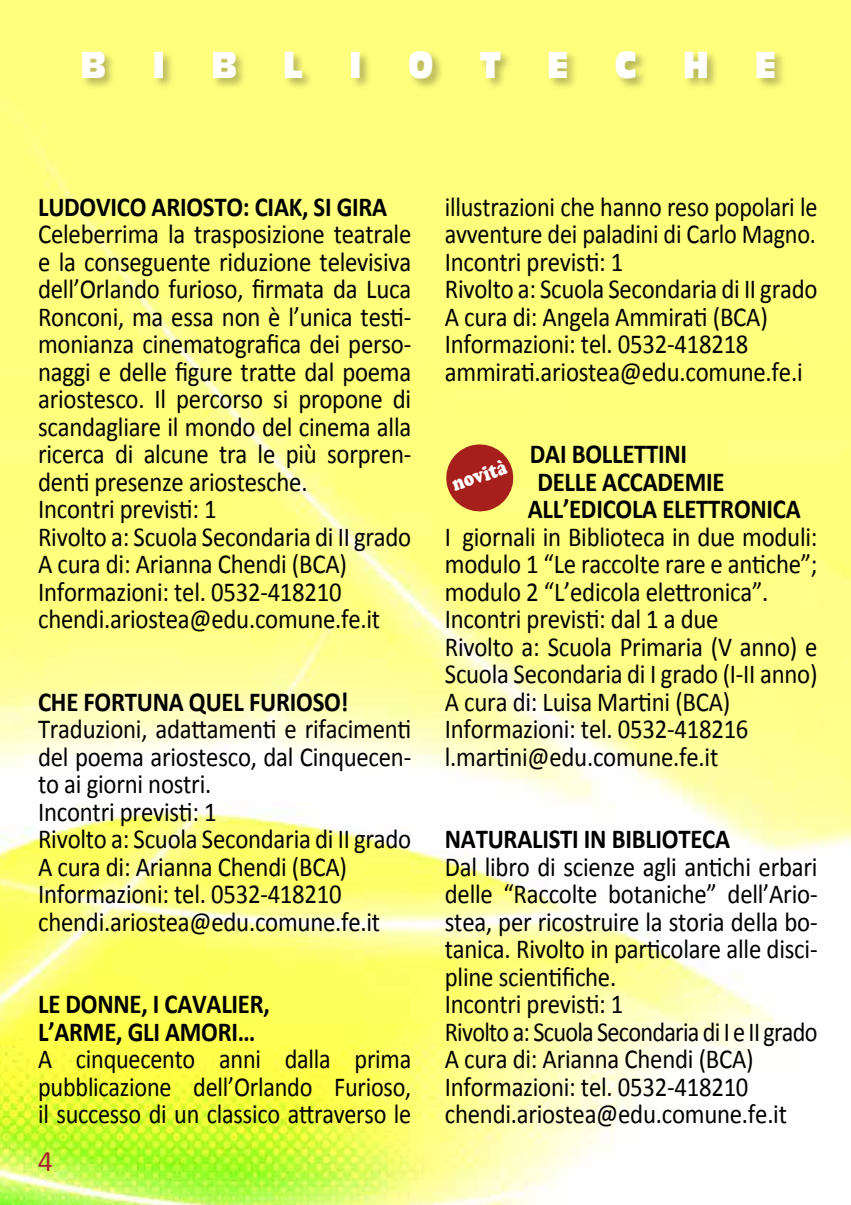
<style>
.page{position:relative;width:851px;height:1205px;background:#fff}
.page>*{position:absolute;margin:0;border:0;box-sizing:border-box;transform-origin:0 0}
.t1{font:36.5px "Antique Olive Compact";color:#fff;scale:.85 1}
.t2{font:30px "Calibri";color:#a4272b}
.t3{font:27.5px/27.5px "Calibri";letter-spacing:-.01em;color:#000;scale:.9 1}
.t4{font:27.5px/27.5px "Calibri";letter-spacing:-.01em;color:#000;text-align:justify;scale:.88 1}
.t5{font:700 27.5px/27.5px "Calibri";letter-spacing:-.01em;color:#000;scale:.9 1}
.t6{font:20.5px "Cooper Black Std";color:#fff;scale:.79 1}
</style>
<div class="page">
<img style="left:0;top:0;width:850px;height:1205px">
<div style="left:80px;top:49px;width:706px;height:42px;background:#000;opacity:.3"></div>
<svg style="left:442px;top:440px;width:75px;height:75px"></svg>
<h1 class="t1" style="left:80px;top:43px;width:102px">B I</h1>
<h1 class="t1" style="left:211px;top:43px;width:32px">B</h1>
<h1 class="t1" style="left:283px;top:43px;width:178px">LIO</h1>
<h1 class="t1" style="left:479px;top:43px;width:27px">T</h1>
<h1 class="t1" style="left:547px;top:43px;width:27px">E</h1>
<h1 class="t1" style="left:615px;top:43px;width:27px">C</h1>
<h1 class="t1" style="left:683px;top:43px;width:32px">H</h1>
<h1 class="t1" style="left:754px;top:43px;width:27px">E</h1>
<p class="t5" style="left:38px;top:193px;width:389px">LUDOVICO ARIOSTO: CIAK, SI GIRA</p>
<p class="t3" style="left:38px;top:220px;width:416px">Celeberrima la trasposizione teatrale e la conseguente riduzione televisiva dell’Orlando furioso, firmata da Luca Ronconi, ma essa non è l’unica testi&shy;monianza cinematografica dei perso&shy;naggi e delle figure tratte dal poema ariostesco. Il percorso si propone di scandagliare il mondo del cinema alla ricerca di alcune tra le più sorpren&shy;denti presenze ariostesche.<br>Incontri previsti: 1<br>Rivolto a: Scuola Secondaria di II grado A cura di: Arianna Chendi (BCA)<br>Informazioni: tel. 0532-418210 chendi.ariostea@edu.comune.fe.it</p>
<p class="t5" style="left:38px;top:688px;width:346px">CHE FORTUNA QUEL FURIOSO!</p>
<p class="t3" style="left:38px;top:715px;width:416px">Traduzioni, adattamenti e rifacimenti del poema ariostesco, dal Cinquecen&shy;to ai giorni nostri.<br>Incontri previsti: 1<br>Rivolto a: Scuola Secondaria di II grado<br>A cura di: Arianna Chendi (BCA)<br>Informazioni: tel. 0532-418210 chendi.ariostea@edu.comune.fe.it</p>
<p class="t5" style="left:38px;top:990px;width:259px">LE DONNE, I CAVALIER,<br>L’ARME, GLI AMORI…</p>
<p class="t4" style="left:38px;top:1045px;width:425px">A cinquecento anni dalla prima pubblicazione dell’Orlando Furioso, il successo di un classico attraverso le</p>
<p class="t2" style="left:38px;top:1142px;width:17px">4</p>
<p class="t4" style="left:445px;top:193px;width:425px;text-align:left">illustrazioni che hanno reso popolari le avventure dei paladini di Carlo Magno.<br>Incontri previsti: 1<br>Rivolto a: Scuola Secondaria di II grado A cura di: Angela Ammirati (BCA)<br>Informazioni: tel. 0532-418218 ammirati.ariostea@edu.comune.fe.i</p>
<p class="t5" style="left:530px;top:440px;width:176px">DAI BOLLETTINI</p>
<p class="t5" style="left:537px;top:468px;width:209px">DELLE ACCADEMIE</p>
<p class="t5" style="left:527px;top:495px;width:305px">ALL’EDICOLA ELETTRONICA</p>
<p class="t3" style="left:445px;top:523px;width:415px">I giornali in Biblioteca in due moduli: modulo 1 “Le raccolte rare e antiche”; modulo 2 “L’edicola elettronica”.<br>Incontri previsti: dal 1 a due<br>Rivolto a: Scuola Primaria (V anno) e Scuola Secondaria di I grado (I-II anno)<br>A cura di: Luisa Martini (BCA)<br>Informazioni: tel. 0532-418216 l.martini@edu.comune.fe.it</p>
<p class="t6" style="left:449px;top:472px;width:72px;rotate:-18deg">novità</p>
<p class="t5" style="left:445px;top:825px;width:318px">NATURALISTI IN BIBLIOTECA</p>
<p class="t3" style="left:445px;top:853px;width:415px">Dal libro di scienze agli antichi erbari delle “Raccolte botaniche” dell’Ario&shy;stea, per ricostruire la storia della bo&shy;tanica. Rivolto in particolare alle disci&shy;pline scientifiche.<br>Incontri previsti: 1<br>Rivolto a: Scuola Secondaria di I e II grado A cura di: Arianna Chendi (BCA)<br>Informazioni: tel. 0532-418210 chendi.ariostea@edu.comune.fe.it</p>
</div>
